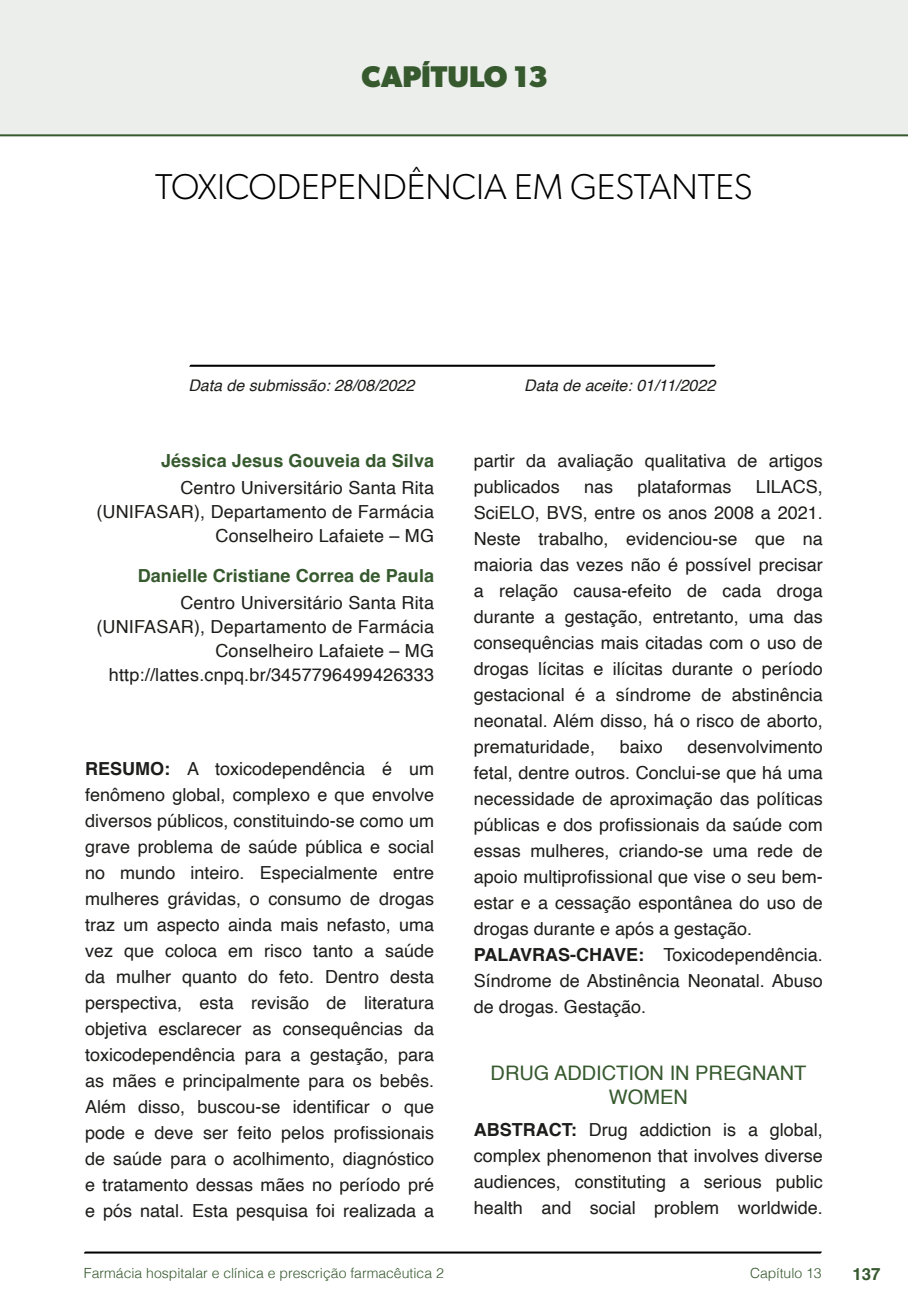
<style>
.page{position:relative;width:908px;height:1304px;background:#fff}
.page>*{position:absolute;margin:0;border:0;box-sizing:border-box;transform-origin:0 0}
.t1{font:300 36px "Gibson";color:#000}
.t2{font:700 30px "Gibson";color:#36592e}
.t3{font:20px/24px "Helvetica";color:#36592e;text-align:center}
.t4{font:18px/26px "Helvetica";color:#1d1d1b;text-align:justify}
.t5{font:700 18px "Helvetica";letter-spacing:.005em;color:#36592e}
.t6{font:700 16.8px "Helvetica";color:#36592e}
.t7{font:italic 16px "Helvetica";color:#1d1d1b}
.t8{font:300 14px "Helvetica";color:#36592e}
.s1{font-weight:700}
</style>
<div class="page">
<svg style="left:84px;top:1251px;width:737px;height:3px;background:#515151"></svg>
<div style="left:0;top:0;width:907px;height:136px;background:#ebeeea"></div>
<div style="left:44px;top:72px;width:68px;height:61px;background:#ebeeea"></div>
<svg style="left:189px;top:364px;width:526px;height:3px;background:#4f4f4f"></svg>
<h2 class="t2" style="left:361px;top:58px;width:188px">CAPÍTULO 13</h2>
<h1 class="t1" style="left:155px;top:165px;width:598px">TOXICODEPENDÊNCIA EM GESTANTES</h1>
<p class="t7" style="left:188px;top:373px;width:227px">Data de submissão: 28/08/2022</p>
<p class="t7" style="left:524px;top:373px;width:192px">Data de aceite: 01/11/2022</p>
<p class="t5" style="left:161px;top:450px;width:274px">Jéssica Jesus Gouveia da Silva</p>
<p class="t4" style="left:96px;top:477px;width:339px;line-height:24px;text-align:right">Centro Universitário Santa Rita (UNIFASAR), Departamento de Farmácia<br>Conselheiro Lafaiete – MG</p>
<p class="t5" style="left:138px;top:564px;width:298px">Danielle Cristiane Correa de Paula</p>
<p class="t4" style="left:96px;top:591px;width:339px;line-height:24px;text-align:right">Centro Universitário Santa Rita (UNIFASAR), Departamento de Farmácia Conselheiro Lafaiete – MG http://lattes.cnpq.br/3457796499426333</p>
<p class="t4" style="left:85px;top:756px;width:350px"><span class="s1">RESUMO:</span> A toxicodependência é um fenômeno global, complexo e que envolve diversos públicos, constituindo-se como um grave problema de saúde pública e social no mundo inteiro. Especialmente entre mulheres grávidas, o consumo de drogas traz um aspecto ainda mais nefasto, uma vez que coloca em risco tanto a saúde da mulher quanto do feto. Dentro desta perspectiva, esta revisão de literatura objetiva esclarecer as consequências da toxicodependência para a gestação, para as mães e principalmente para os bebês.<br>Além disso, buscou-se identificar o que pode e deve ser feito pelos profissionais de saúde para o acolhimento, diagnóstico e tratamento dessas mães no período pré e pós natal. Esta pesquisa foi realizada a</p>
<p class="t4" style="left:473px;top:448px;width:350px">partir da avaliação qualitativa de artigos publicados</p>
<p class="t4" style="left:473px;top:474px;width:350px;text-indent:282px">LILACS, SciELO, BVS, entre os anos 2008 a 2021.<br>Neste trabalho, evidenciou-se que na maioria das vezes não é possível precisar a relação causa-efeito de cada droga durante a gestação, entretanto, uma das consequências mais citadas com o uso de drogas lícitas e ilícitas durante o período gestacional é a síndrome de abstinência neonatal. Além disso, há o risco de aborto, prematuridade,</p>
<p class="t4" style="left:584px;top:474px;width:31px">nas</p>
<p class="t4" style="left:637px;top:474px;width:96px">plataformas</p>
<p class="t4" style="left:473px;top:734px;width:350px;text-align:left;text-indent:214px">desenvolvimento fetal, dentre outros. Conclui-se que há uma necessidade de aproximação das políticas públicas e dos profissionais da saúde com essas mulheres, criando-se uma rede de apoio multiprofissional que vise o seu bem&shy;estar e a cessação espontânea do uso de drogas durante e após a gestação.<br><span class="s1">PALAVRAS-CHAVE:</span> Toxicodependência.<br>Síndrome de Abstinência Neonatal. Abuso de drogas. Gestação.</p>
<p class="t4" style="left:619px;top:734px;width:45px">baixo</p>
<p class="t3" style="left:490px;top:1062px;width:317px">DRUG ADDICTION IN PREGNANT<br>WOMEN</p>
<p class="t4" style="left:473px;top:1117px;width:350px"><span class="s1">ABSTRACT:</span> Drug addiction is a global, complex phenomenon that involves diverse audiences, constituting a serious public health and social problem worldwide.</p>
<p class="t8" style="left:84px;top:1261px;width:361px">Farmácia hospitalar e clínica e prescrição farmacêutica 2</p>
<p class="t8" style="left:749px;top:1261px;width:73px">Capítulo 13</p>
<p class="t6" style="left:851px;top:1264px;width:30px">137</p>
</div>
